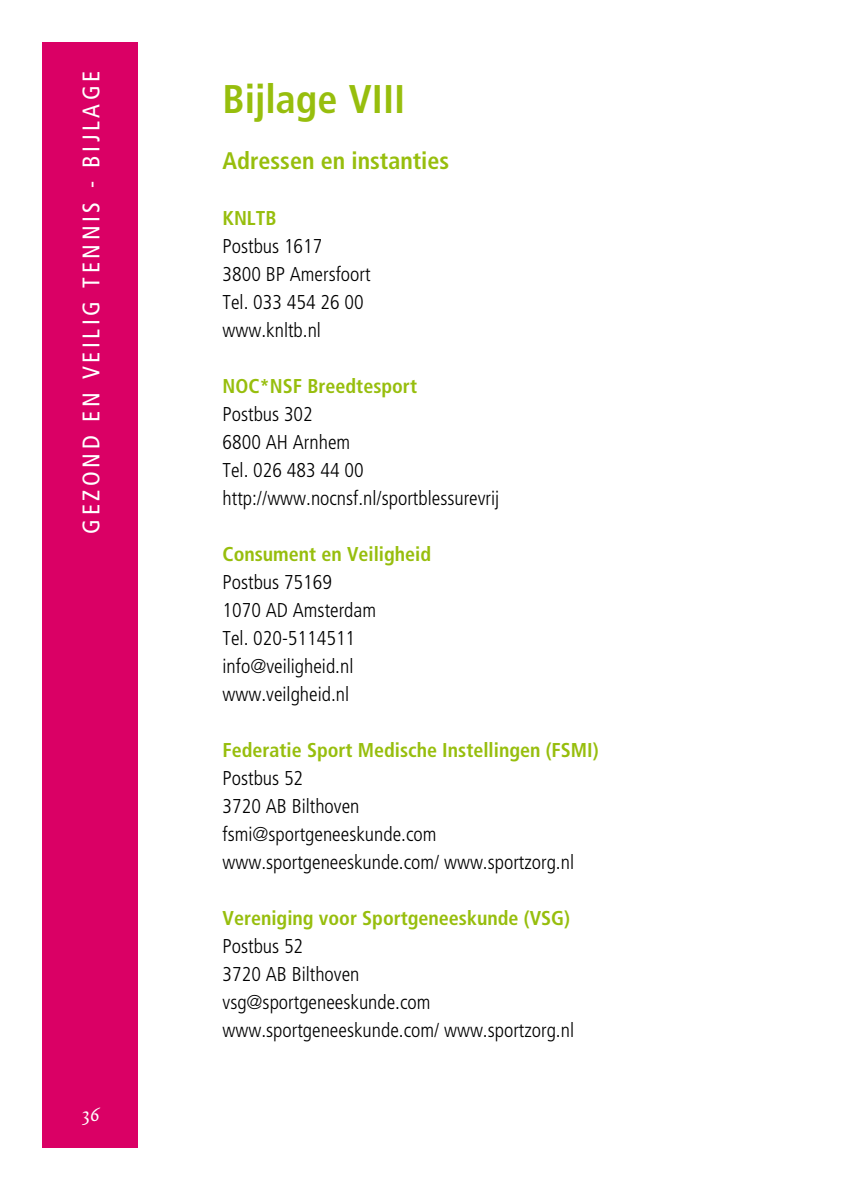
<style>
.page{position:relative;width:842px;height:1191px;background:#fff}
.page>*{position:absolute;margin:0;border:0;box-sizing:border-box;transform-origin:0 0}
.t1{font:700 condensed 40px "Frutiger LT";color:#97be0d}
.t2{font:condensed 24px "Frutiger LT";letter-spacing:.15em;color:#fff}
.t3{font:700 condensed 24px "Frutiger LT";color:#97be0d}
.t4{font:24px "Trinite No 2 Rom Con";color:#fff}
.t5{font:300 condensed 20px/28px "Frutiger LT";color:#000}
.t6{font:700 condensed 20px "Frutiger LT";color:#97be0d}
</style>
<div class="page">
<div style="left:43px;top:43px;width:95px;height:1105px;background:#da0065"></div>
<p class="t2" style="left:77px;top:534px;width:464px;rotate:-90deg">gezond en veilig tennis - bijlage</p>
<h1 class="t1" style="left:223px;top:75px;width:184px">Bijlage VIII</h1>
<p class="t3" style="left:223px;top:146px;width:228px">Adressen en instanties</p>
<p class="t6" style="left:223px;top:206px;width:56px">KNLTB</p>
<p class="t5" style="left:223px;top:232px;width:150px">Postbus 1617<br>3800 BP Amersfoort<br>Tel. 033 454 26 00 www.knltb.nl</p>
<p class="t6" style="left:223px;top:374px;width:196px">NOC*NSF Breedtesport</p>
<p class="t5" style="left:223px;top:400px;width:278px">Postbus 302<br>6800 AH Arnhem<br>Tel. 026 483 44 00 http://www.nocnsf.nl/sportblessurevrij</p>
<p class="t6" style="left:223px;top:542px;width:210px">Consument en Veiligheid</p>
<p class="t5" style="left:223px;top:568px;width:155px">Postbus 75169<br>1070 AD Amsterdam<br>Tel. 020-5114511 info@veiligheid.nl www.veilgheid.nl</p>
<p class="t6" style="left:223px;top:738px;width:378px">Federatie Sport Medische Instellingen (FSMI)</p>
<p class="t5" style="left:223px;top:764px;width:353px">Postbus 52<br>3720 AB Bilthoven fsmi@sportgeneeskunde.com www.sportgeneeskunde.com/ www.sportzorg.nl</p>
<p class="t6" style="left:223px;top:906px;width:349px">Vereniging voor Sportgeneeskunde (VSG)</p>
<p class="t5" style="left:223px;top:932px;width:353px">Postbus 52<br>3720 AB Bilthoven<br>vsg@sportgeneeskunde.com www.sportgeneeskunde.com/ www.sportzorg.nl</p>
<p class="t4" style="left:81px;top:1103px;width:19px">36</p>
</div>
